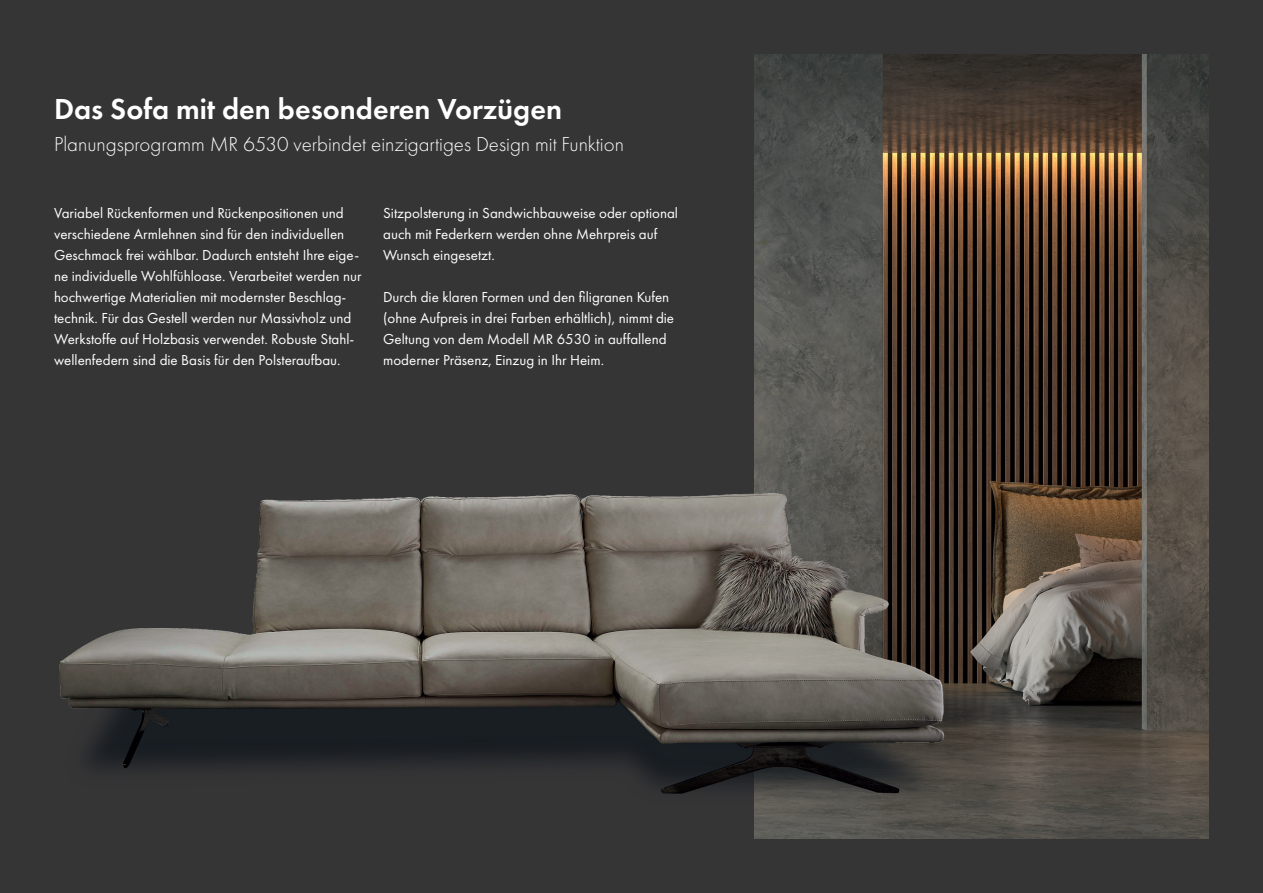
<style>
.page{position:relative;width:1263px;height:893px;background:#363536}
.page>*{position:absolute;margin:0;border:0;box-sizing:border-box;transform-origin:0 0}
.t1{font:600 30px "Futura PT";color:#fff}
.t2{font:300 21px "Futura PT";color:#fff}
.t3{font:15px/21px "Futura PT";color:#fff}
</style>
<div class="page">
<img style="left:755px;top:54px;width:454px;height:785px">
<img style="left:59px;top:472px;width:915px;height:334px">
<h1 class="t1" style="left:54px;top:91px;width:509px">Das Sofa mit den besonderen Vorzügen</h1>
<h2 class="t2" style="left:54px;top:132px;width:571px">Planungsprogramm MR 6530 verbindet einzigartiges Design mit Funktion</h2>
<p class="t3" style="left:54px;top:203px;width:309px">Variabel Rückenformen und Rückenpositionen und verschiedene Armlehnen sind für den individuellen Geschmack frei wählbar. Dadurch entsteht Ihre eige&shy;ne individuelle Wohlfühloase. Verarbeitet werden nur hochwertige Materialien mit modernster Beschlag&shy;technik. Für das Gestell werden nur Massivholz und Werkstoffe auf Holzbasis verwendet. Robuste Stahl&shy;wellenfedern sind die Basis für den Polsteraufbau.</p>
<p class="t3" style="left:383px;top:203px;width:296px">Sitzpolsterung in Sandwichbauweise oder optional auch mit Federkern werden ohne Mehrpreis auf<br>Wunsch eingesetzt.</p>
<p class="t3" style="left:383px;top:287px;width:293px">Durch die klaren Formen und den filigranen Kufen (ohne Aufpreis in drei Farben erhältlich), nimmt die Geltung von dem Modell MR 6530 in auffallend moderner Präsenz, Einzug in Ihr Heim.</p>
</div>
